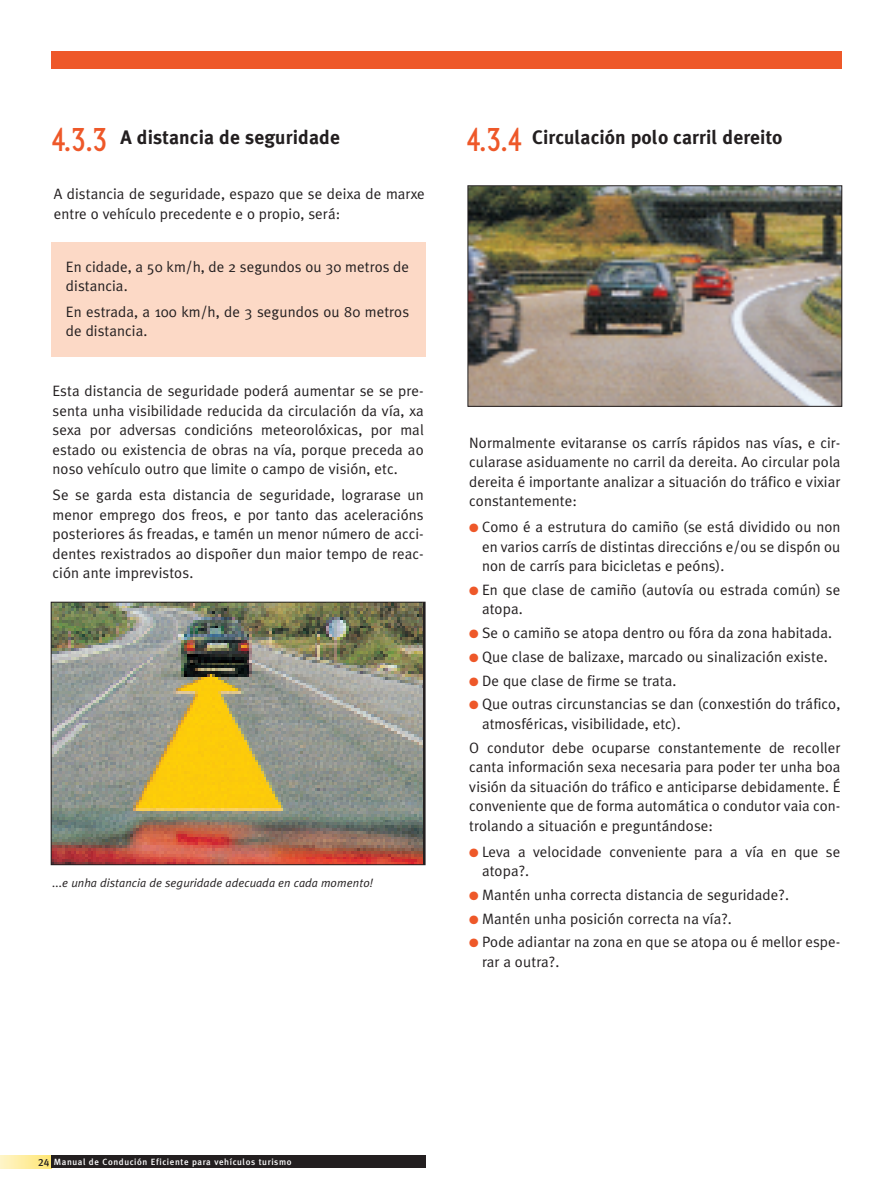
<style>
.page{position:relative;width:893px;height:1191px;background:#fff}
.page>*{position:absolute;margin:0;border:0;box-sizing:border-box;transform-origin:0 0}
.t1{font:700 19.5px "Meta Plus";letter-spacing:.005em;color:#231f20}
.t2{font:15px/19.5px "Meta Plus Normal";letter-spacing:.005em;color:#231f20}
.t3{font:italic 12px "Meta Plus Normal";letter-spacing:.005em;color:#231f20}
.t4{font:500 9px "Meta Plus";letter-spacing:.065em;color:#fff}
.s1{font-family:"Base Twelve Sans";font-weight:400;font-size:34.5px;color:#ee5829}
.s2{color:#ee5829}
.s3{font-family:"Meta Plus Medium Caps";font-weight:400;font-size:10.5px;color:#231f20}
</style>
<div class="page">
<div style="left:51px;top:51px;width:791px;height:17px;background:#ee5829"></div>
<div style="left:51px;top:242px;width:374px;height:115px;background:#fcd9c6"></div>
<img style="left:53px;top:604px;width:370px;height:259px">
<div style="left:51px;top:602px;width:374px;height:263px;border:1px solid #231f20"></div>
<img style="left:470px;top:188px;width:370px;height:216px">
<div style="left:468px;top:186px;width:374px;height:220px;border:1px solid #231f20"></div>
<svg style="left:0;top:1155px;width:51px;height:13px"></svg>
<div style="left:51px;top:1155px;width:374px;height:13px;background:#231f20"></div>
<h1 class="t1" style="left:51px;top:126px;width:291px"><span class="s1">4.3.3</span> A distancia de seguridade</h1>
<p class="t2" style="left:54px;top:184px;width:373px">A distancia de seguridade, espazo que se deixa de marxe entre o vehículo precedente e o propio, será:</p>
<p class="t2" style="left:66px;top:257px;width:345px">En cidade, a 50 km/h, de 2 segundos ou 30 metros de distancia.</p>
<p class="t2" style="left:66px;top:302px;width:345px">En estrada, a 100 km/h, de 3 segundos ou 80 metros de distancia.</p>
<p class="t2" style="left:53px;top:381px;width:373px;text-align:justify">Esta distancia de seguridade poderá aumentar se se pre&shy;senta unha visibilidade reducida da circulación da vía, xa sexa por adversas condicións meteorolóxicas, por mal estado ou existencia de obras na vía, porque preceda ao noso vehículo outro que limite o campo de visión, etc.</p>
<p class="t2" style="left:53px;top:485px;width:373px;text-align:justify">Se se garda esta distancia de seguridade, lograrase un menor emprego dos freos, e por tanto das aceleracións posteriores ás freadas, e tamén un menor número de acci&shy;dentes rexistrados ao dispoñer dun maior tempo de reac&shy;ción ante imprevistos.</p>
<p class="t3" style="left:53px;top:875px;width:322px">...e unha distancia de seguridade adecuada en cada momento!</p>
<h1 class="t1" style="left:466px;top:126px;width:318px"><span class="s1">4.3.4</span> Circulación polo carril dereito</h1>
<p class="t2" style="left:469px;top:433px;width:373px;text-align:justify">Normalmente evitaranse os carrís rápidos nas vías, e cir&shy;cularase asiduamente no carril da dereita. Ao circular pola dereita é importante analizar a situación do tráfico e vixiar constantemente:</p>
<p class="t2" style="left:482px;top:517px;width:360px;text-align:justify;text-indent:-13px"><span class="s2">●</span> Como é a estrutura do camiño (se está dividido ou non en varios carrís de distintas direccións e/ou se dispón ou non de carrís para bicicletas e peóns).</p>
<p class="t2" style="left:482px;top:580px;width:360px;text-indent:-13px"><span class="s2">●</span> En que clase de camiño (autovía ou estrada común) se atopa.</p>
<p class="t2" style="left:469px;top:623px;width:364px"><span class="s2">●</span> Se o camiño se atopa dentro ou fóra da zona habitada.</p>
<p class="t2" style="left:469px;top:647px;width:360px"><span class="s2">●</span> Que clase de balizaxe, marcado ou sinalización existe.</p>
<p class="t2" style="left:469px;top:670px;width:209px"><span class="s2">●</span> De que clase de firme se trata.</p>
<p class="t2" style="left:482px;top:694px;width:360px;text-indent:-13px"><span class="s2">●</span> Que outras circunstancias se dan (conxestión do tráfico, atmosféricas, visibilidade, etc).</p>
<p class="t2" style="left:469px;top:737px;width:373px;text-align:justify">O condutor debe ocuparse constantemente de recoller canta información sexa necesaria para poder ter unha boa visión da situación do tráfico e anticiparse debidamente. É conveniente que de forma automática o condutor vaia con&shy;trolando a situación e preguntándose:</p>
<p class="t2" style="left:482px;top:841px;width:360px;text-indent:-13px"><span class="s2">●</span> Leva a velocidade conveniente para a vía en que se atopa?.</p>
<p class="t2" style="left:469px;top:885px;width:321px"><span class="s2">●</span> Mantén unha correcta distancia de seguridade?.</p>
<p class="t2" style="left:469px;top:908px;width:264px"><span class="s2">●</span> Mantén unha posición correcta na vía?.</p>
<p class="t2" style="left:482px;top:932px;width:360px;text-indent:-13px"><span class="s2">●</span> Pode adiantar na zona en que se atopa ou é mellor espe&shy;rar a outra?.</p>
<p class="t4" style="left:38px;top:1156px;width:255px"><span class="s3">24</span> Manual de Condución Eficiente para vehículos turismo</p>
</div>
